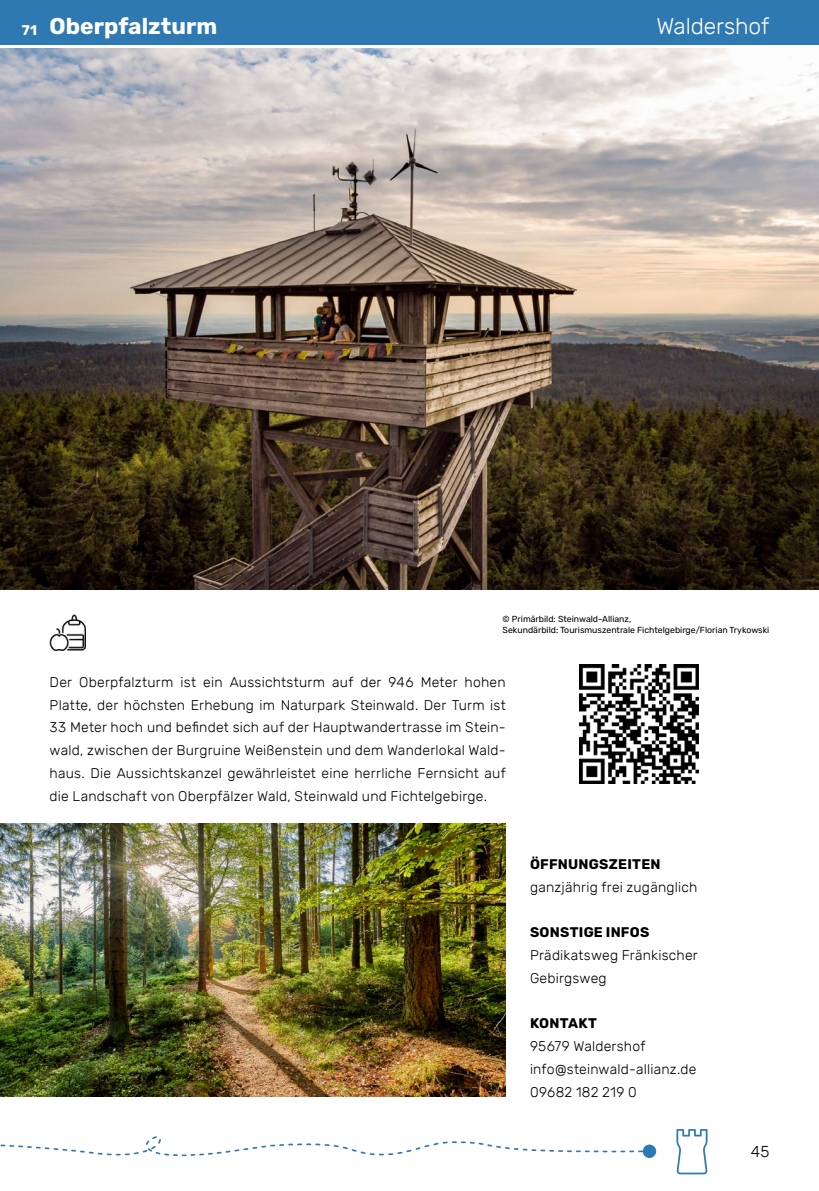
<style>
.page{position:relative;width:819px;height:1191px;background:#fff}
.page>*{position:absolute;margin:0;border:0;box-sizing:border-box;transform-origin:0 0}
.t1{font:700 22.75px "Rubik";color:#fff}
.t2{font:300 22.75px "Rubik";letter-spacing:-.005em;color:#fff}
.t3{font:300 15.75px "Rubik";color:#000}
.t4{font:300 14px/22.8px "Rubik";letter-spacing:.015em;color:#000}
.t5{font:700 14px "Rubik";letter-spacing:.02em;color:#000}
.t6{font:700 14px "Rubik";color:#fff}
.t7{font:8.75px/10.5px "Rubik";color:#000}
</style>
<div class="page">
<div style="left:0;top:0;width:819px;height:45px;background:#2f79b3"></div>
<svg style="left:676px;top:1129px;width:31px;height:45px"></svg>
<svg style="left:0;top:1136px;width:642px;height:21px"></svg>
<div style="left:642px;top:1144px;width:14px;height:14px;background:#2f79b3;border-radius:50%"></div>
<hr style="left:0;top:556px;width:1px;height:37px;background:#2f79b3">
<img style="left:0;top:49px;width:819px;height:541px">
<img style="left:50px;top:614px;width:36px;height:36px">
<img style="left:579px;top:664px;width:119px;height:120px">
<img style="left:0;top:823px;width:505px;height:273px">
<p class="t6" style="left:22px;top:22px;width:16px">71</p>
<h1 class="t1" style="left:50px;top:13px;width:169px">Oberpfalzturm</h1>
<h1 class="t2" style="left:656px;top:14px;width:114px">Waldershof</h1>
<p class="t7" style="left:502px;top:614px;width:268px">© Primärbild: Steinwald-Allianz,<br>Sekundärbild: Tourismuszentrale Fichtelgebirge/Florian Trykowski</p>
<p class="t4" style="left:50px;top:671px;width:457px;text-align:justify">Der Oberpfalzturm ist ein Aussichtsturm auf der 946 Meter hohen Platte, der höchsten Erhebung im Naturpark Steinwald. Der Turm ist 33 Meter hoch und befindet sich auf der Hauptwandertrasse im Stein&shy;wald, zwischen der Burgruine Weißenstein und dem Wanderlokal Wald&shy;haus. Die Aussichtskanzel gewährleistet eine herrliche Fernsicht auf die Landschaft von Oberpfälzer Wald, Steinwald und Fichtelgebirge.</p>
<p class="t5" style="left:530px;top:856px;width:132px">ÖFFNUNGSZEITEN</p>
<p class="t4" style="left:530px;top:875px;width:169px">ganzjährig frei zugänglich</p>
<p class="t5" style="left:530px;top:924px;width:121px">SONSTIGE INFOS</p>
<p class="t4" style="left:530px;top:944px;width:169px">Prädikatsweg Fränkischer<br>Gebirgsweg</p>
<p class="t5" style="left:530px;top:1015px;width:69px">KONTAKT</p>
<p class="t4" style="left:530px;top:1035px;width:168px">95679 Waldershof info@steinwald-allianz.de<br>09682 182 219 0</p>
<p class="t3" style="left:751px;top:1143px;width:20px">45</p>
</div>
